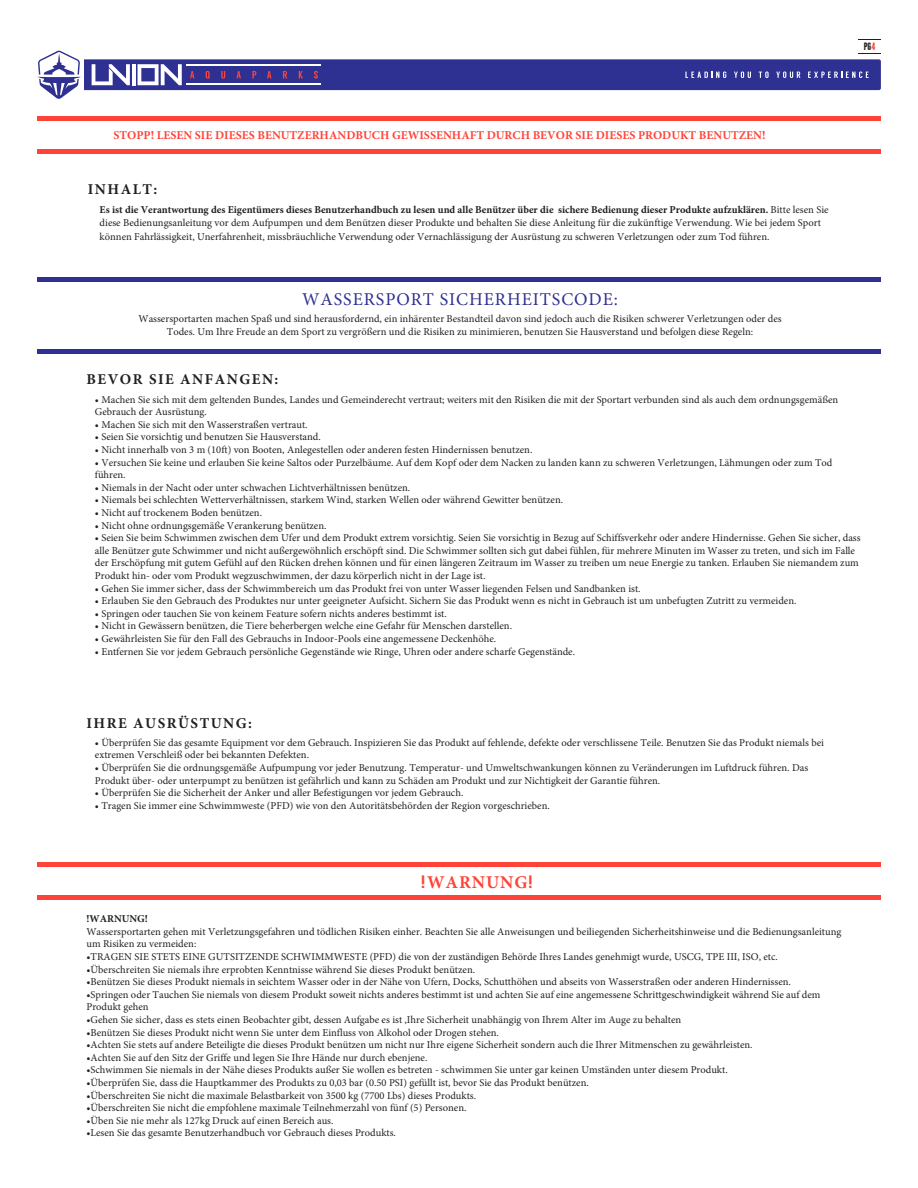
<style>
.page{position:relative;width:918px;height:1188px;background:#fff}
.page>*{position:absolute;margin:0;border:0;box-sizing:border-box;transform-origin:0 0}
.t1{font:18px "Minion Pro";letter-spacing:.05em;color:#2e3092}
.t2{font:700 18px "Minion Pro";letter-spacing:.05em;color:#ff4338}
.t3{font:700 15px "Minion Pro";letter-spacing:.1em;color:#231f20}
.t4{font:700 12px "Minion Pro";color:#ff4338}
.t5{font:700 10.65px "Franchise";color:#231f20}
.t6{font:10.5px/12.6px "Minion Pro";color:#231f20}
.t7{font:700 10.5px "Minion Pro";color:#231f20}
.s1{font-weight:700}
.s2{color:#ff4338}
.s3{font-family:"Langdon";font-weight:400}
</style>
<div class="page">
<hr style="left:37px;top:149px;width:844px;height:4px;background:#ff4338">
<hr style="left:37px;top:117px;width:844px;height:4px;background:#ff4338">
<hr style="left:37px;top:895px;width:844px;height:4px;background:#ff4338">
<hr style="left:37px;top:863px;width:844px;height:4px;background:#ff4338">
<hr style="left:37px;top:350px;width:844px;height:4px;background:#2e3092">
<hr style="left:37px;top:278px;width:844px;height:4px;background:#2e3092">
<svg style="left:37px;top:51px;width:844px;height:48px"></svg>
<svg style="left:858px;top:39px;width:23px;height:1px"></svg>
<p class="t4" style="left:113px;top:127px;width:654px">STOPP! LESEN SIE DIESES BENUTZERHANDBUCH GEWISSENHAFT DURCH BEVOR SIE DIESES PRODUKT BENUTZEN!</p>
<h2 class="t3" style="left:88px;top:179px;width:71px">INHALT:</h2>
<p class="t6" style="left:100px;top:203px;width:731px;line-height:13.5px"><span class="s1">Es ist die Verantwortung des Eigentümers dieses Benutzerhandbuch zu lesen und alle Benützer über die sichere Bedienung dieser Produkte aufzuklären.</span> Bitte lesen Sie diese Bedienungsanleitung vor dem Aufpumpen und dem Benützen dieser Produkte und behalten Sie diese Anleitung für die zukünftige Verwendung. Wie bei jedem Sport können Fahrlässigkeit, Unerfahrenheit, missbräuchliche Verwendung oder Vernachlässigung der Ausrüstung zu schweren Verletzungen oder zum Tod führen.</p>
<p class="t5" style="left:864px;top:41px;width:13px">PG<span class="s2">4</span></p>
<h1 class="t1" style="left:302px;top:287px;width:317px">WASSERSPORT SICHERHEITSCODE:</h1>
<p class="t6" style="left:138px;top:312px;width:645px;text-align:center">Wassersportarten machen Spaß und sind herausfordernd, ein inhärenter Bestandteil davon sind jedoch auch die Risiken schwerer Verletzungen oder des<br>Todes. Um Ihre Freude an dem Sport zu vergrößern und die Risiken zu minimieren, benutzen Sie Hausverstand und befolgen diese Regeln:</p>
<h2 class="t3" style="left:86px;top:368px;width:193px">BEVOR SIE ANFANGEN:</h2>
<p class="t6" style="left:95px;top:393px;width:745px">• Machen Sie sich mit dem geltenden Bundes, Landes und Gemeinderecht vertraut; weiters mit den Risiken die mit der Sportart verbunden sind als auch dem ordnungsgemäßen<br>Gebrauch der Ausrüstung.</p>
<p class="t6" style="left:95px;top:418px;width:214px">• Machen Sie sich mit den Wasserstraßen vertraut.</p>
<p class="t6" style="left:95px;top:431px;width:227px">• Seien Sie vorsichtig und benutzen Sie Hausverstand.</p>
<p class="t6" style="left:95px;top:443px;width:439px">• Nicht innerhalb von 3 m (10ft) von Booten, Anlegestellen oder anderen festen Hindernissen benutzen.</p>
<p class="t6" style="left:95px;top:456px;width:739px">• Versuchen Sie keine und erlauben Sie keine Saltos oder Purzelbäume. Auf dem Kopf oder dem Nacken zu landen kann zu schweren Verletzungen, Lähmungen oder zum Tod führen.</p>
<p class="t6" style="left:95px;top:481px;width:317px">• Niemals in der Nacht oder unter schwachen Lichtverhältnissen benützen.</p>
<p class="t6" style="left:95px;top:494px;width:470px">• Niemals bei schlechten Wetterverhältnissen, starkem Wind, starken Wellen oder während Gewitter benützen.</p>
<p class="t6" style="left:95px;top:506px;width:169px">• Nicht auf trockenem Boden benützen.</p>
<p class="t6" style="left:95px;top:519px;width:233px">• Nicht ohne ordnungsgemäße Verankerung benützen.</p>
<p class="t6" style="left:95px;top:532px;width:767px">• Seien Sie beim Schwimmen zwischen dem Ufer und dem Produkt extrem vorsichtig. Seien Sie vorsichtig in Bezug auf Schiffsverkehr oder andere Hindernisse. Gehen Sie sicher, dass alle Benützer gute Schwimmer und nicht außergewöhnlich erschöpft sind. Die Schwimmer sollten sich gut dabei fühlen, für mehrere Minuten im Wasser zu treten, und sich im Falle der Erschöpfung mit gutem Gefühl auf den Rücken drehen können und für einen längeren Zeitraum im Wasser zu treiben um neue Energie zu tanken. Erlauben Sie niemandem zum Produkt hin- oder vom Produkt wegzuschwimmen, der dazu körperlich nicht in der Lage ist.</p>
<p class="t6" style="left:95px;top:582px;width:547px">• Gehen Sie immer sicher, dass der Schwimmbereich um das Produkt frei von unter Wasser liegenden Felsen und Sandbanken ist.</p>
<p class="t6" style="left:95px;top:595px;width:703px">• Erlauben Sie den Gebrauch des Produktes nur unter geeigneter Aufsicht. Sichern Sie das Produkt wenn es nicht in Gebrauch ist um unbefugten Zutritt zu vermeiden.</p>
<p class="t6" style="left:95px;top:607px;width:353px">• Springen oder tauchen Sie von keinem Feature sofern nichts anderes bestimmt ist.</p>
<p class="t6" style="left:95px;top:620px;width:419px">• Nicht in Gewässern benützen, die Tiere beherbergen welche eine Gefahr für Menschen darstellen.</p>
<p class="t6" style="left:95px;top:632px;width:403px">• Gewährleisten Sie für den Fall des Gebrauchs in Indoor-Pools eine angemessene Deckenhöhe.</p>
<p class="t6" style="left:95px;top:645px;width:482px">• Entfernen Sie vor jedem Gebrauch persönliche Gegenstände wie Ringe, Uhren oder andere scharfe Gegenstände.</p>
<h2 class="t3" style="left:86px;top:712px;width:167px">IHRE AUSRÜSTUNG:</h2>
<p class="t6" style="left:95px;top:736px;width:731px">• Überprüfen Sie das gesamte Equipment vor dem Gebrauch. Inspizieren Sie das Produkt auf fehlende, defekte oder verschlissene Teile. Benutzen Sie das Produkt niemals bei extremen Verschleiß oder bei bekannten Defekten.</p>
<p class="t6" style="left:95px;top:761px;width:715px">• Überprüfen Sie die ordnungsgemäße Aufpumpung vor jeder Benutzung. Temperatur- und Umweltschwankungen können zu Veränderungen im Luftdruck führen. Das<br>Produkt über- oder unterpumpt zu benützen ist gefährlich und kann zu Schäden am Produkt und zur Nichtigkeit der Garantie führen.</p>
<p class="t6" style="left:95px;top:787px;width:370px">• Überprüfen Sie die Sicherheit der Anker und aller Befestigungen vor jedem Gebrauch.</p>
<p class="t6" style="left:95px;top:799px;width:456px">• Tragen Sie immer eine Schwimmweste (PFD) wie von den Autoritätsbehörden der Region vorgeschrieben.</p>
<h1 class="t2" style="left:421px;top:870px;width:113px"><span class="s3">!</span>WARNUNG<span class="s3">!</span></h1>
<p class="t7" style="left:86px;top:911px;width:63px">!WARNUNG!</p>
<p class="t6" style="left:86px;top:925px;width:756px">Wassersportarten gehen mit Verletzungsgefahren und tödlichen Risiken einher. Beachten Sie alle Anweisungen und beiliegenden Sicherheitshinweise und die Bedienungsanleitung um Risiken zu vermeiden:</p>
<p class="t6" style="left:86px;top:950px;width:693px">•TRAGEN SIE STETS EINE GUTSITZENDE SCHWIMMWESTE (PFD) die von der zuständigen Behörde Ihres Landes genehmigt wurde, USCG, TPE III, ISO, etc.</p>
<p class="t6" style="left:86px;top:963px;width:390px">•Überschreiten Sie niemals ihre erprobten Kenntnisse während Sie dieses Produkt benützen.</p>
<p class="t6" style="left:86px;top:976px;width:706px">•Benützen Sie dieses Produkt niemals in seichtem Wasser oder in der Nähe von Ufern, Docks, Schutthöhen und abseits von Wasserstraßen oder anderen Hindernissen.</p>
<p class="t6" style="left:86px;top:988px;width:736px">•Springen oder Tauchen Sie niemals von diesem Produkt soweit nichts anderes bestimmt ist und achten Sie auf eine angemessene Schrittgeschwindigkeit während Sie auf dem<br>Produkt gehen</p>
<p class="t6" style="left:86px;top:1013px;width:596px">•Gehen Sie sicher, dass es stets einen Beobachter gibt, dessen Aufgabe es ist ,Ihre Sicherheit unabhängig von Ihrem Alter im Auge zu behalten</p>
<p class="t6" style="left:86px;top:1026px;width:414px">•Benützen Sie dieses Produkt nicht wenn Sie unter dem Einfluss von Alkohol oder Drogen stehen.</p>
<p class="t6" style="left:86px;top:1039px;width:668px">•Achten Sie stets auf andere Beteiligte die dieses Produkt benützen um nicht nur Ihre eigene Sicherheit sondern auch die Ihrer Mitmenschen zu gewährleisten.</p>
<p class="t6" style="left:86px;top:1051px;width:343px">•Achten Sie auf den Sitz der Griffe und legen Sie Ihre Hände nur durch ebenjene.</p>
<p class="t6" style="left:86px;top:1064px;width:643px">•Schwimmen Sie niemals in der Nähe dieses Produkts außer Sie wollen es betreten - schwimmen Sie unter gar keinen Umständen unter diesem Produkt.</p>
<p class="t6" style="left:86px;top:1076px;width:504px">•Überprüfen Sie, dass die Hauptkammer des Produkts zu 0,03 bar (0.50 PSI) gefüllt ist, bevor Sie das Produkt benützen.</p>
<p class="t6" style="left:86px;top:1089px;width:391px">•Überschreiten Sie nicht die maximale Belastbarkeit von 3500 kg (7700 Lbs) dieses Produkts.</p>
<p class="t6" style="left:86px;top:1102px;width:382px">•Überschreiten Sie nicht die empfohlene maximale Teilnehmerzahl von fünf (5) Personen.</p>
<p class="t6" style="left:86px;top:1114px;width:249px">•Üben Sie nie mehr als 127kg Druck auf einen Bereich aus.</p>
<p class="t6" style="left:86px;top:1127px;width:311px">•Lesen Sie das gesamte Benutzerhandbuch vor Gebrauch dieses Produkts.</p>
</div>
